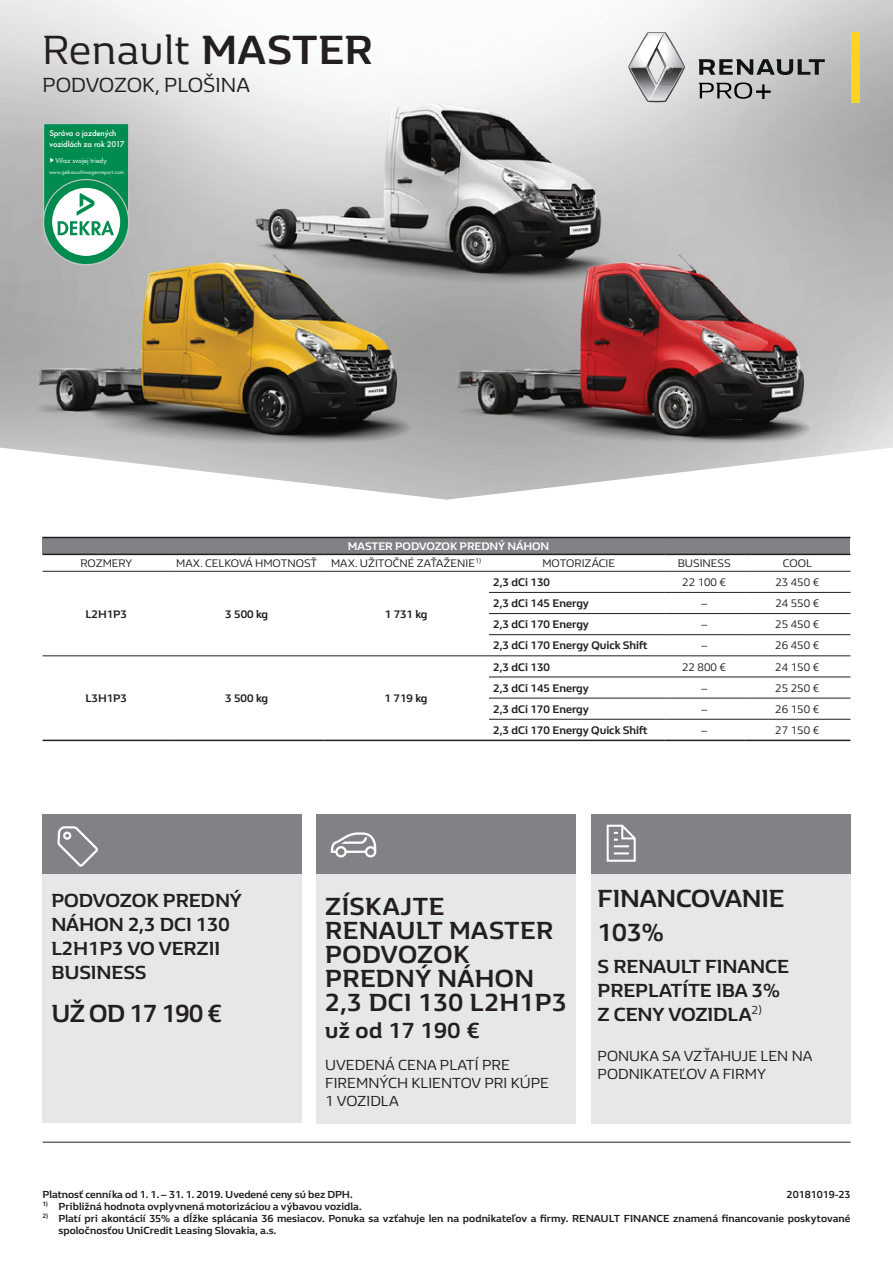
<style>
.page{position:relative;width:893px;height:1263px;background:#fff}
.page>*{position:absolute;margin:0;border:0;box-sizing:border-box;transform-origin:0 0}
.t1{font:42px "Renault Life";letter-spacing:.02em;color:#231f20}
.t2{font:700 25.5px/24px "Renault Life";letter-spacing:.02em;color:#231f20}
.t3{font:700 25.5px/34.2px "Renault Life";color:#231f20}
.t4{font:700 25.5px "Renault Life";letter-spacing:.02em;color:#231f20;scale:.96 1}
.t5{font:700 22.5px "Renault Life";letter-spacing:.02em;color:#231f20}
.t6{font:21px "Renault Life";color:#231f20}
.t7{font:700 19.5px/24px "Renault Life";color:#231f20}
.t8{font:15px/18px "Renault Life";color:#231f20}
.t9{font:700 11.25px "Renault Life";color:#231f20}
.t10{font:11.25px "Renault Life";color:#231f20}
.t11{font:700 11.25px "Renault Life";color:#fff}
.t12{font:700 10.5px/12px "Renault Life";letter-spacing:.005em;color:#231f20}
.t13{font:500 8.7px/11.2px "Futura TOT";letter-spacing:-.015em;color:#fff}
.t14{font:7.5px "Futura TOT";color:#fff}
.t15{font:5.7px "Futura TOT";letter-spacing:.01em;color:#fff}
.s1{font-weight:700}
</style>
<div class="page">
<hr style="left:43px;top:1142px;width:807px;height:1px;background:#231f20">
<div style="left:43px;top:537px;width:807px;height:17px;background:#808285"></div>
<hr style="left:43px;top:571px;width:127px;height:1px;background:#231f20">
<hr style="left:170px;top:571px;width:153px;height:1px;background:#231f20">
<hr style="left:323px;top:571px;width:166px;height:1px;background:#231f20">
<hr style="left:489px;top:571px;width:175px;height:1px;background:#231f20">
<hr style="left:664px;top:571px;width:80px;height:1px;background:#231f20">
<hr style="left:744px;top:571px;width:106px;height:1px;background:#231f20">
<hr style="left:489px;top:592px;width:175px;height:1px;background:#231f20">
<hr style="left:664px;top:592px;width:80px;height:1px;background:#231f20">
<hr style="left:744px;top:592px;width:106px;height:1px;background:#231f20">
<hr style="left:489px;top:613px;width:175px;height:1px;background:#231f20">
<hr style="left:664px;top:613px;width:80px;height:1px;background:#231f20">
<hr style="left:744px;top:613px;width:106px;height:1px;background:#231f20">
<hr style="left:489px;top:634px;width:175px;height:1px;background:#231f20">
<hr style="left:664px;top:634px;width:80px;height:1px;background:#231f20">
<hr style="left:744px;top:634px;width:106px;height:1px;background:#231f20">
<hr style="left:43px;top:655px;width:127px;height:1px;background:#231f20">
<hr style="left:170px;top:655px;width:153px;height:1px;background:#231f20">
<hr style="left:323px;top:655px;width:166px;height:1px;background:#231f20">
<hr style="left:489px;top:655px;width:175px;height:1px;background:#231f20">
<hr style="left:664px;top:655px;width:80px;height:1px;background:#231f20">
<hr style="left:744px;top:655px;width:106px;height:1px;background:#231f20">
<hr style="left:489px;top:677px;width:175px;height:1px;background:#231f20">
<hr style="left:664px;top:677px;width:80px;height:1px;background:#231f20">
<hr style="left:744px;top:677px;width:106px;height:1px;background:#231f20">
<hr style="left:489px;top:698px;width:175px;height:1px;background:#231f20">
<hr style="left:664px;top:698px;width:80px;height:1px;background:#231f20">
<hr style="left:744px;top:698px;width:106px;height:1px;background:#231f20">
<hr style="left:489px;top:719px;width:175px;height:1px;background:#231f20">
<hr style="left:664px;top:719px;width:80px;height:1px;background:#231f20">
<hr style="left:744px;top:719px;width:106px;height:1px;background:#231f20">
<hr style="left:43px;top:537px;width:127px;height:1px;background:#231f20">
<hr style="left:170px;top:537px;width:153px;height:1px;background:#231f20">
<hr style="left:323px;top:537px;width:166px;height:1px;background:#231f20">
<hr style="left:489px;top:537px;width:175px;height:1px;background:#231f20">
<hr style="left:664px;top:537px;width:80px;height:1px;background:#231f20">
<hr style="left:744px;top:537px;width:106px;height:1px;background:#231f20">
<hr style="left:43px;top:554px;width:127px;height:1px;background:#231f20">
<hr style="left:170px;top:554px;width:153px;height:1px;background:#231f20">
<hr style="left:323px;top:554px;width:166px;height:1px;background:#231f20">
<hr style="left:489px;top:554px;width:175px;height:1px;background:#231f20">
<hr style="left:664px;top:554px;width:80px;height:1px;background:#231f20">
<hr style="left:744px;top:554px;width:106px;height:1px;background:#231f20">
<hr style="left:43px;top:740px;width:127px;height:1px;background:#231f20">
<hr style="left:170px;top:740px;width:153px;height:1px;background:#231f20">
<hr style="left:323px;top:740px;width:166px;height:1px;background:#231f20">
<hr style="left:489px;top:740px;width:175px;height:1px;background:#231f20">
<hr style="left:664px;top:740px;width:80px;height:1px;background:#231f20">
<hr style="left:744px;top:740px;width:106px;height:1px;background:#231f20">
<div style="left:317px;top:864px;width:259px;height:259px;background:#e6e7e9"></div>
<div style="left:591px;top:864px;width:259px;height:259px;background:#e6e7e9"></div>
<div style="left:317px;top:814px;width:259px;height:60px;background:#808285"></div>
<div style="left:591px;top:814px;width:259px;height:60px;background:#808285"></div>
<svg style="left:331px;top:832px;width:45px;height:25px"></svg>
<svg style="left:606px;top:824px;width:30px;height:38px"></svg>
<img style="left:0;top:0;width:893px;height:500px">
<svg style="left:699px;top:59px;width:126px;height:16px;background:#767878"></svg>
<div style="left:852px;top:32px;width:8px;height:70px;background:#fdd323"></div>
<svg style="left:629px;top:32px;width:56px;height:70px"></svg>
<svg style="left:699px;top:82px;width:72px;height:17px"></svg>
<svg style="left:42px;top:124px;width:88px;height:142px"></svg>
<div style="left:43px;top:864px;width:259px;height:259px;background:#e6e7e9"></div>
<div style="left:43px;top:814px;width:259px;height:60px;background:#808285"></div>
<svg style="left:57px;top:826px;width:41px;height:41px"></svg>
<h1 class="t1" style="left:43px;top:22px;width:332px">RENAULT <span class="s1">MASTER</span></h1>
<h3 class="t6" style="left:43px;top:71px;width:209px">PODVOZOK, PLOŠINA</h3>
<p class="t13" style="left:50px;top:128px;width:77px">Správa o jazdených vozidlách za rok 2017</p>
<p class="t14" style="left:56px;top:156px;width:53px">Víťaz svojej triedy</p>
<p class="t15" style="left:49px;top:169px;width:77px">www.gebrauchtwagenreport.com</p>
<p class="t11" style="left:348px;top:539px;width:203px">MASTER PODVOZOK PREDNÝ NÁHON</p>
<p class="t10" style="left:80px;top:556px;width:53px">ROZMERY</p>
<p class="t10" style="left:176px;top:556px;width:306px">MAX. CELKOVÁ HMOTNOSŤ MAX. UŽITOČNÉ ZAŤAŽENIE<sup>1)</sup></p>
<p class="t10" style="left:542px;top:556px;width:17px">MOTORIZÁCIE</p>
<p class="t10" style="left:678px;top:556px;width:55px">BUSINESS</p>
<p class="t10" style="left:783px;top:556px;width:31px">COOL</p>
<p class="t9" style="left:86px;top:606px;width:43px">L2H1P3</p>
<p class="t9" style="left:225px;top:606px;width:44px">3 500 kg</p>
<p class="t9" style="left:385px;top:606px;width:44px">1 731 kg</p>
<p class="t9" style="left:85px;top:691px;width:43px">L3H1P3</p>
<p class="t9" style="left:225px;top:691px;width:44px">3 500 kg</p>
<p class="t9" style="left:385px;top:691px;width:44px">1 719 kg</p>
<p class="t9" style="left:493px;top:575px;width:58px">2,3 dCi 130</p>
<p class="t10" style="left:682px;top:575px;width:45px">22 100 €</p>
<p class="t10" style="left:775px;top:575px;width:45px">23 450 €</p>
<p class="t9" style="left:493px;top:596px;width:97px">2,3 dCi 145 Energy</p>
<p class="t10" style="left:701px;top:596px;width:8px">–</p>
<p class="t10" style="left:775px;top:596px;width:45px">24 550 €</p>
<p class="t9" style="left:493px;top:617px;width:97px">2,3 dCi 170 Energy</p>
<p class="t10" style="left:701px;top:617px;width:8px">–</p>
<p class="t10" style="left:775px;top:617px;width:45px">25 450 €</p>
<p class="t9" style="left:493px;top:638px;width:156px">2,3 dCi 170 Energy Quick Shift</p>
<p class="t10" style="left:701px;top:638px;width:8px">–</p>
<p class="t10" style="left:775px;top:638px;width:45px">26 450 €</p>
<p class="t9" style="left:493px;top:659px;width:58px">2,3 dCi 130</p>
<p class="t10" style="left:682px;top:659px;width:45px">22 800 €</p>
<p class="t10" style="left:775px;top:659px;width:45px">24 150 €</p>
<p class="t9" style="left:493px;top:680px;width:97px">2,3 dCi 145 Energy</p>
<p class="t10" style="left:701px;top:680px;width:8px">–</p>
<p class="t10" style="left:775px;top:680px;width:45px">25 250 €</p>
<p class="t9" style="left:493px;top:701px;width:97px">2,3 dCi 170 Energy</p>
<p class="t10" style="left:701px;top:701px;width:8px">–</p>
<p class="t10" style="left:775px;top:701px;width:45px">26 150 €</p>
<p class="t9" style="left:493px;top:723px;width:156px">2,3 dCi 170 Energy Quick Shift</p>
<p class="t10" style="left:701px;top:723px;width:8px">–</p>
<p class="t10" style="left:775px;top:723px;width:45px">27 150 €</p>
<h3 class="t7" style="left:51px;top:888px;width:192px">PODVOZOK PREDNÝ<br>NÁHON 2,3 DCI 130<br>L2H1P3 VO VERZII<br>BUSINESS</h3>
<h2 class="t4" style="left:51px;top:997px;width:179px">už od 17 190 €</h2>
<h2 class="t2" style="left:325px;top:893px;width:243px">ZÍSKAJTE<br>RENAULT MASTER<br>PODVOZOK<br>PREDNÝ NÁHON<br>2,3 DCI 130 L2H1P3</h2>
<h3 class="t5" style="left:325px;top:1015px;width:156px">už od 17 190 €</h3>
<h3 class="t8" style="left:325px;top:1055px;width:51px">UVEDENÁ</h3>
<h3 class="t8" style="left:398px;top:1055px;width:11px">CENA</h3>
<h3 class="t8" style="left:440px;top:1055px;width:62px">PLATÍ PRE</h3>
<h3 class="t8" style="left:325px;top:1073px;width:19px">FIREMN</h3>
<h3 class="t8" style="left:379px;top:1073px;width:42px">ÝCH KLIENTOV</h3>
<h3 class="t8" style="left:484px;top:1073px;width:65px">PRI KÚPE</h3>
<h3 class="t8" style="left:325px;top:1091px;width:21px">1 VOZI</h3>
<h3 class="t8" style="left:370px;top:1091px;width:20px">DLA</h3>
<h2 class="t3" style="left:598px;top:880px;width:188px">FINANCOVANIE<br>103%</h2>
<h3 class="t7" style="left:598px;top:954px;width:193px">S RENAULT FINANCE<br>PREPLATÍTE IBA 3%<br>Z CENY VOZIDLA<sup>2)</sup></h3>
<h3 class="t8" style="left:598px;top:1046px;width:216px">PONUKA SA VZŤAHUJE LEN NA<br>PODNIKATEĽOV A FIRMY</h3>
<p class="t12" style="left:43px;top:1188px;width:312px">Platnosť cenníka od 1. 1. – 31. 1. 2019. Uvedené ceny sú bez DPH.</p>
<p class="t12" style="left:787px;top:1188px;width:65px">20181019-23</p>
<p class="t12" style="left:43px;top:1200px;width:321px"><sup>1)</sup> Približná hodnota ovplyvnená motorizáciou a výbavou vozidla.</p>
<p class="t12" style="left:58px;top:1212px;width:793px;text-indent:-16px"><sup>2)</sup> Platí pri akontácií 35% a dĺžke splácania 36 mesiacov. Ponuka sa vzťahuje len na podnikateľov a firmy. RENAULT FINANCE znamená financovanie poskytované spoločnosťou UniCredit Leasing Slovakia, a.s.</p>
</div>
